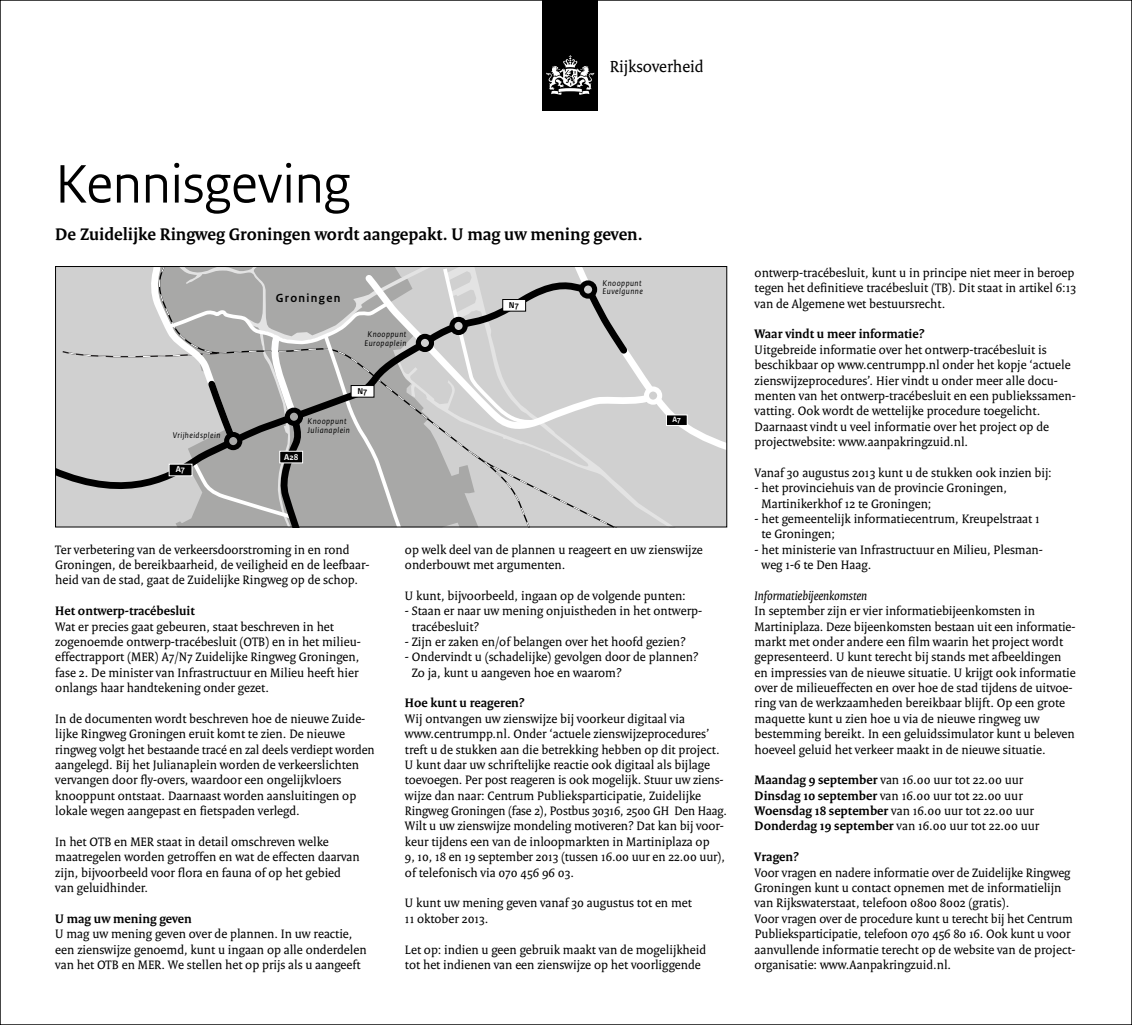
<style>
.page{position:relative;width:1132px;height:1025px;background:#fff}
.page>*{position:absolute;margin:0;border:0;box-sizing:border-box;transform-origin:0 0}
.t1{font:57px "Rijksoverheid Sans Heading";color:#000}
.t2{font:700 18px "Rijksoverheid Serif";color:#000}
.t3{font:17.25px "Rijksoverheid Serif";color:#000}
.t4{font:13.2px/15.3px "Rijksoverheid Serif";color:#000}
.t5{font:700 13.2px "Rijksoverheid Serif";color:#000}
.t6{font:italic 13.2px "Rijksoverheid Serif";color:#000}
.t7{font:700 12.45px "Rijksoverheid Sans Heading";letter-spacing:.11em;color:#000}
.t8{font:700 8.85px "Rijksoverheid Sans Heading";color:#fff}
.t9{font:700 8.85px "Rijksoverheid Sans Heading";color:#000}
.t10{font:italic 8.7px/8.7px "Rijksoverheid Sans Text";letter-spacing:.05em;color:#000}
.t11{font:700 8.1px "Rijksoverheid Sans Heading";color:#fff}
.s1{font-weight:700}
</style>
<div class="page">
<div style="left:542px;top:0;width:55px;height:111px;background:#000"></div>
<svg style="left:546px;top:55px;width:48px;height:40px"></svg>
<svg style="left:57px;top:268px;width:667px;height:257px;background:#bebebe"></svg>
<div style="left:449px;top:317px;width:18px;height:18px;border:5px solid #000;border-radius:50%"></div>
<div style="left:502px;top:299px;width:23px;height:12px;background:#fff"></div>
<div style="left:502px;top:299px;width:23px;height:12px;border:1px solid #000"></div>
<div style="left:351px;top:385px;width:23px;height:12px;background:#fff"></div>
<div style="left:351px;top:385px;width:23px;height:12px;border:1px solid #000"></div>
<div style="left:169px;top:464px;width:23px;height:12px;background:#000"></div>
<div style="left:666px;top:415px;width:21px;height:10px;background:#000"></div>
<div style="left:666px;top:415px;width:21px;height:11px;border:1px solid #fff"></div>
<div style="left:279px;top:451px;width:23px;height:12px;background:#000"></div>
<div style="left:279px;top:451px;width:24px;height:12px;border:1px solid #fff"></div>
<div style="left:55px;top:266px;width:671px;height:261px;border:1px solid #000"></div>
<h3 class="t3" style="left:609px;top:56px;width:95px">Rijksoverheid</h3>
<h1 class="t1" style="left:55px;top:151px;width:296px">Kennisgeving</h1>
<h2 class="t2" style="left:55px;top:223px;width:588px">De Zuidelijke Ringweg Groningen wordt aangepakt. U mag uw mening geven.</h2>
<p class="t10" style="left:173px;top:431px;width:49px">Vrijheidsplein</p>
<p class="t8" style="left:176px;top:464px;width:11px">A7</p>
<p class="t7" style="left:276px;top:291px;width:66px">Groningen</p>
<p class="t10" style="left:364px;top:330px;width:44px;text-align:center">Knooppunt<br>Europaplein</p>
<p class="t8" style="left:284px;top:452px;width:16px">A28</p>
<p class="t9" style="left:357px;top:386px;width:11px">N7</p>
<p class="t10" style="left:307px;top:417px;width:44px">Knooppunt<br>Julianaplein</p>
<p class="t9" style="left:509px;top:300px;width:11px">N7</p>
<p class="t10" style="left:602px;top:279px;width:42px">Knooppunt<br>Euvelgunne</p>
<p class="t11" style="left:672px;top:415px;width:10px">A7</p>
<p class="t4" style="left:55px;top:542px;width:315px">Ter verbetering van de verkeersdoorstroming in en rond<br>Groningen, de bereikbaarheid, de veiligheid en de leefbaar&shy;heid van de stad, gaat de Zuidelijke Ringweg op de schop.</p>
<p class="t5" style="left:55px;top:603px;width:141px">Het ontwerp-tracébesluit</p>
<p class="t4" style="left:55px;top:618px;width:307px">Wat er precies gaat gebeuren, staat beschreven in het zogenoemde ontwerp-tracébesluit (OTB) en in het milieu&shy;effectrapport (MER) A7/N7 Zuidelijke Ringweg Groningen, fase 2. De minister van Infrastructuur en Milieu heeft hier onlangs haar handtekening onder gezet.</p>
<p class="t4" style="left:55px;top:711px;width:321px">In de documenten wordt beschreven hoe de nieuwe Zuide&shy;lijke Ringweg Groningen eruit komt te zien. De nieuwe ringweg volgt het bestaande tracé en zal deels verdiept worden aangelegd. Bij het Julianaplein worden de verkeerslichten vervangen door fly-overs, waardoor een ongelijkvloers knooppunt ontstaat. Daarnaast worden aansluitingen op lokale wegen aangepast en fietspaden verlegd.</p>
<p class="t4" style="left:55px;top:834px;width:306px">In het OTB en MER staat in detail omschreven welke maatregelen worden getroffen en wat de effecten daarvan zijn, bijvoorbeeld voor flora en fauna of op het gebied van geluidhinder.</p>
<p class="t5" style="left:55px;top:910px;width:138px">U mag uw mening geven</p>
<p class="t4" style="left:55px;top:926px;width:313px">U mag uw mening geven over de plannen. In uw reactie, een zienswijze genoemd, kunt u ingaan op alle onderdelen van het OTB en MER. We stellen het op prijs als u aangeeft</p>
<p class="t4" style="left:405px;top:541px;width:299px">op welk deel van de plannen u reageert en uw zienswijze onderbouwt met argumenten.</p>
<p class="t4" style="left:405px;top:588px;width:282px">U kunt, bijvoorbeeld, ingaan op de volgende punten:</p>
<p class="t4" style="left:412px;top:603px;width:291px;text-indent:-7px">- Staan er naar uw mening onjuistheden in het ontwerp&shy;tracébesluit?</p>
<p class="t4" style="left:405px;top:634px;width:282px">- Zijn er zaken en/of belangen over het hoofd gezien?</p>
<p class="t4" style="left:412px;top:649px;width:288px;text-indent:-7px">- Ondervindt u (schadelijke) gevolgen door de plannen?<br>Zo ja, kunt u aangeven hoe en waarom?</p>
<p class="t5" style="left:405px;top:695px;width:121px">Hoe kunt u reageren?</p>
<p class="t4" style="left:405px;top:711px;width:323px">Wij ontvangen uw zienswijze bij voorkeur digitaal via www.centrumpp.nl. Onder ‘actuele zienswijzeprocedures’ treft u de stukken aan die betrekking hebben op dit project.<br>U kunt daar uw schriftelijke reactie ook digitaal als bijlage toevoegen. Per post reageren is ook mogelijk. Stuur uw ziens&shy;wijze dan naar: Centrum Publieksparticipatie, Zuidelijke Ringweg Groningen (fase 2), Postbus 30316, 2500 GH Den Haag.<br>Wilt u uw zienswijze mondeling motiveren? Dat kan bij voor&shy;keur tijdens een van de inloopmarkten in Martiniplaza op<br>9, 10, 18 en 19 september 2013 (tussen 16.00 uur en 22.00 uur), of telefonisch via 070 456 96 03.</p>
<p class="t4" style="left:405px;top:895px;width:288px">U kunt uw mening geven vanaf 30 augustus tot en met<br>11 oktober 2013.</p>
<p class="t4" style="left:405px;top:941px;width:302px">Let op: indien u geen gebruik maakt van de mogelijkheid tot het indienen van een zienswijze op het voorliggende</p>
<p class="t4" style="left:754px;top:265px;width:323px">ontwerp-tracébesluit, kunt u in principe niet meer in beroep tegen het definitieve tracébesluit (TB). Dit staat in artikel 6:13 van de Algemene wet bestuursrecht.</p>
<p class="t5" style="left:754px;top:326px;width:171px">Waar vindt u meer informatie?</p>
<p class="t4" style="left:754px;top:342px;width:322px">Uitgebreide informatie over het ontwerp-tracébesluit is beschikbaar op www.centrumpp.nl onder het kopje ‘actuele zienswijzeprocedures’. Hier vindt u onder meer alle docu&shy;menten van het ontwerp-tracébesluit en een publiekssamen&shy;vatting. Ook wordt de wettelijke procedure toegelicht.<br>Daarnaast vindt u veel informatie over het project op de projectwebsite: www.aanpakringzuid.nl.</p>
<p class="t4" style="left:754px;top:465px;width:298px">Vanaf 30 augustus 2013 kunt u de stukken ook inzien bij:</p>
<p class="t4" style="left:761px;top:480px;width:247px;text-indent:-7px">- het provinciehuis van de provincie Groningen,<br>Martinikerkhof 12 te Groningen;</p>
<p class="t4" style="left:761px;top:511px;width:280px;text-indent:-7px">- het gemeentelijk informatiecentrum, Kreupelstraat 1 te Groningen;</p>
<p class="t4" style="left:761px;top:542px;width:283px;text-indent:-7px">- het ministerie van Infrastructuur en Milieu, Plesman&shy;weg 1-6 te Den Haag.</p>
<p class="t6" style="left:754px;top:587px;width:114px">Informatiebijeenkomsten</p>
<p class="t4" style="left:754px;top:603px;width:322px">In september zijn er vier informatiebijeenkomsten in Martiniplaza. Deze bijeenkomsten bestaan uit een informatie&shy;markt met onder andere een film waarin het project wordt gepresenteerd. U kunt terecht bij stands met afbeeldingen en impressies van de nieuwe situatie. U krijgt ook informatie over de milieueffecten en over hoe de stad tijdens de uitvoe&shy;ring van de werkzaamheden bereikbaar blijft. Op een grote maquette kunt u zien hoe u via de nieuwe ringweg uw bestemming bereikt. In een geluidssimulator kunt u beleven hoeveel geluid het verkeer maakt in de nieuwe situatie.</p>
<p class="t4" style="left:754px;top:772px;width:286px"><span class="s1">Maandag 9 september</span> van 16.00 uur tot 22.00 uur <span class="s1">Dinsdag 10 september</span> van 16.00 uur tot 22.00 uur <span class="s1">Woensdag 18 september</span> van 16.00 uur tot 22.00 uur <span class="s1">Donderdag 19 september</span> van 16.00 uur tot 22.00 uur</p>
<p class="t5" style="left:754px;top:849px;width:46px">Vragen?</p>
<p class="t4" style="left:754px;top:864px;width:322px">Voor vragen en nadere informatie over de Zuidelijke Ringweg Groningen kunt u contact opnemen met de informatielijn van Rijkswaterstaat, telefoon 0800 8002 (gratis).<br>Voor vragen over de procedure kunt u terecht bij het Centrum Publieksparticipatie, telefoon 070 456 80 16. Ook kunt u voor aanvullende informatie terecht op de website van de project&shy;organisatie: www.Aanpakringzuid.nl.</p>
</div>
